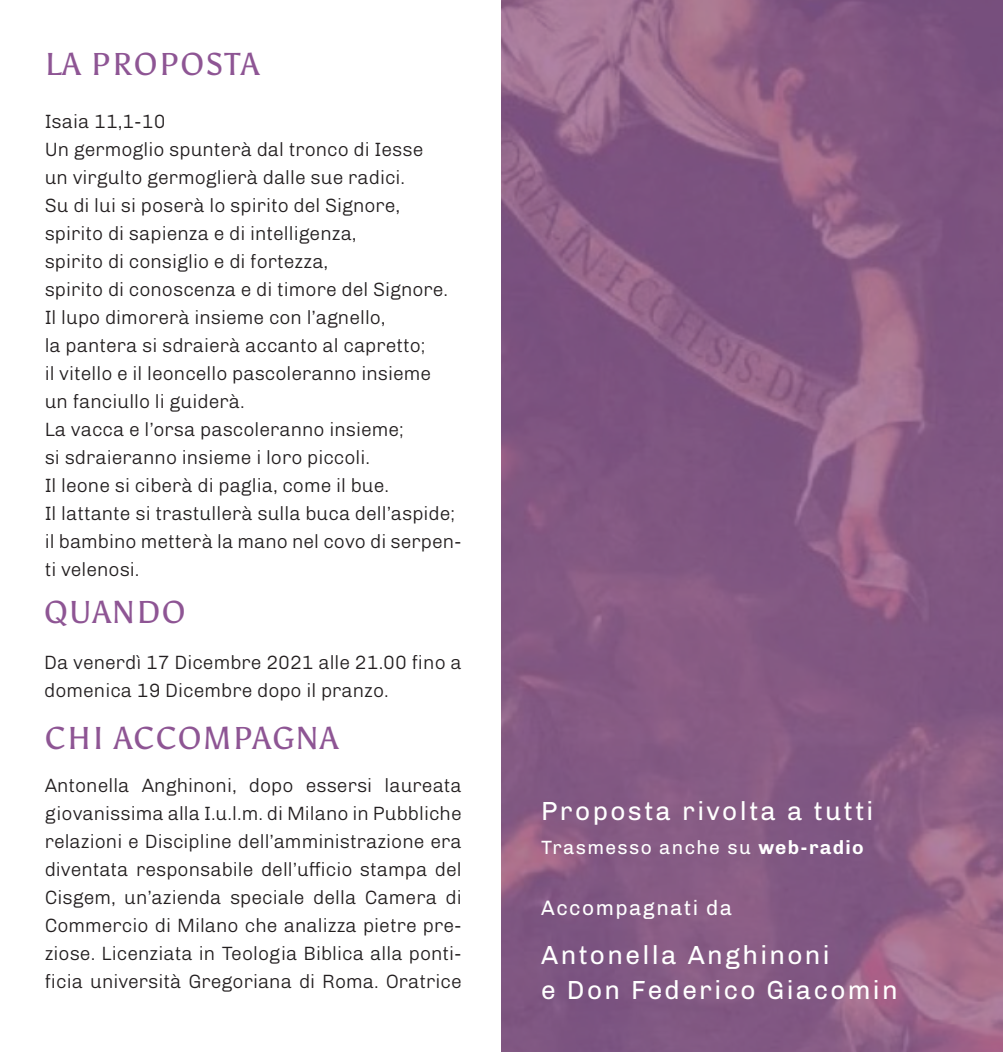
<style>
.page{position:relative;width:1003px;height:1052px;background:#fff}
.page>*{position:absolute;margin:0;border:0;box-sizing:border-box;transform-origin:0 0}
.t1{font:31.5px "Asul";letter-spacing:.05em;color:#8e5594}
.t2{font:26.25px "Chivo";letter-spacing:.09em;color:#fff}
.t3{font:21px "Chivo";letter-spacing:.07em;color:#fff}
.t4{font:300 19.25px/28px "Chivo";color:#231f20}
.t5{font:19.25px "Chivo";letter-spacing:.07em;color:#fff}
.s1{font-weight:700}
</style>
<div class="page">
<svg style="left:501px;top:0;width:501px;height:1052px;background:#875b84"></svg>
<p class="t1" style="left:45px;top:45px;width:216px">LA PROPOSTA</p>
<p class="t4" style="left:45px;top:106px;width:122px">Isaia 11,1-10</p>
<p class="t4" style="left:45px;top:134px;width:380px">Un germoglio spunterà dal tronco di Iesse</p>
<p class="t4" style="left:45px;top:162px;width:362px">un virgulto germoglierà dalle sue radici.</p>
<p class="t4" style="left:45px;top:190px;width:357px">Su di lui si poserà lo spirito del Signore,</p>
<p class="t4" style="left:45px;top:218px;width:313px">spirito di sapienza e di intelligenza,</p>
<p class="t4" style="left:45px;top:246px;width:285px">spirito di consiglio e di fortezza,</p>
<p class="t4" style="left:45px;top:274px;width:405px">spirito di conoscenza e di timore del Signore.</p>
<p class="t4" style="left:45px;top:302px;width:342px">Il lupo dimorerà insieme con l’agnello,</p>
<p class="t4" style="left:45px;top:330px;width:382px">la pantera si sdraierà accanto al capretto;</p>
<p class="t4" style="left:45px;top:358px;width:388px">il vitello e il leoncello pascoleranno insieme</p>
<p class="t4" style="left:45px;top:386px;width:201px">un fanciullo li guiderà.</p>
<p class="t4" style="left:45px;top:414px;width:360px">La vacca e l’orsa pascoleranno insieme;</p>
<p class="t4" style="left:45px;top:442px;width:327px">si sdraieranno insieme i loro piccoli.</p>
<p class="t4" style="left:45px;top:470px;width:346px">Il leone si ciberà di paglia, come il bue.</p>
<p class="t4" style="left:45px;top:498px;width:412px">Il lattante si trastullerà sulla buca dell’aspide;</p>
<p class="t4" style="left:45px;top:526px;width:418px">il bambino metterà la mano nel covo di serpen&shy;ti velenosi.</p>
<p class="t1" style="left:44px;top:593px;width:143px">QUANDO</p>
<p class="t4" style="left:44px;top:647px;width:419px">Da venerdì 17 Dicembre 2021 alle 21.00 fino a domenica 19 Dicembre dopo il pranzo.</p>
<p class="t1" style="left:45px;top:719px;width:295px">CHI ACCOMPAGNA</p>
<p class="t4" style="left:45px;top:770px;width:418px;text-align:justify">Antonella Anghinoni, dopo essersi laureata giovanissima alla I.u.l.m. di Milano in Pubbliche relazioni e Discipline dell’amministrazione era diventata responsabile dell’ufficio stampa del Cisgem, un’azienda speciale della Camera di Commercio di Milano che analizza pietre pre&shy;ziose. Licenziata in Teologia Biblica alla ponti&shy;ficia università Gregoriana di Roma. Oratrice</p>
<p class="t2" style="left:541px;top:791px;width:333px">Proposta rivolta a tutti</p>
<p class="t5" style="left:541px;top:832px;width:324px">Trasmesso anche su <span class="s1">web-radio</span></p>
<p class="t3" style="left:541px;top:892px;width:192px">Accompagnati da</p>
<p class="t2" style="left:541px;top:934px;width:290px">Antonella Anghinoni</p>
<p class="t2" style="left:541px;top:969px;width:358px">e Don Federico Giacomin</p>
</div>
